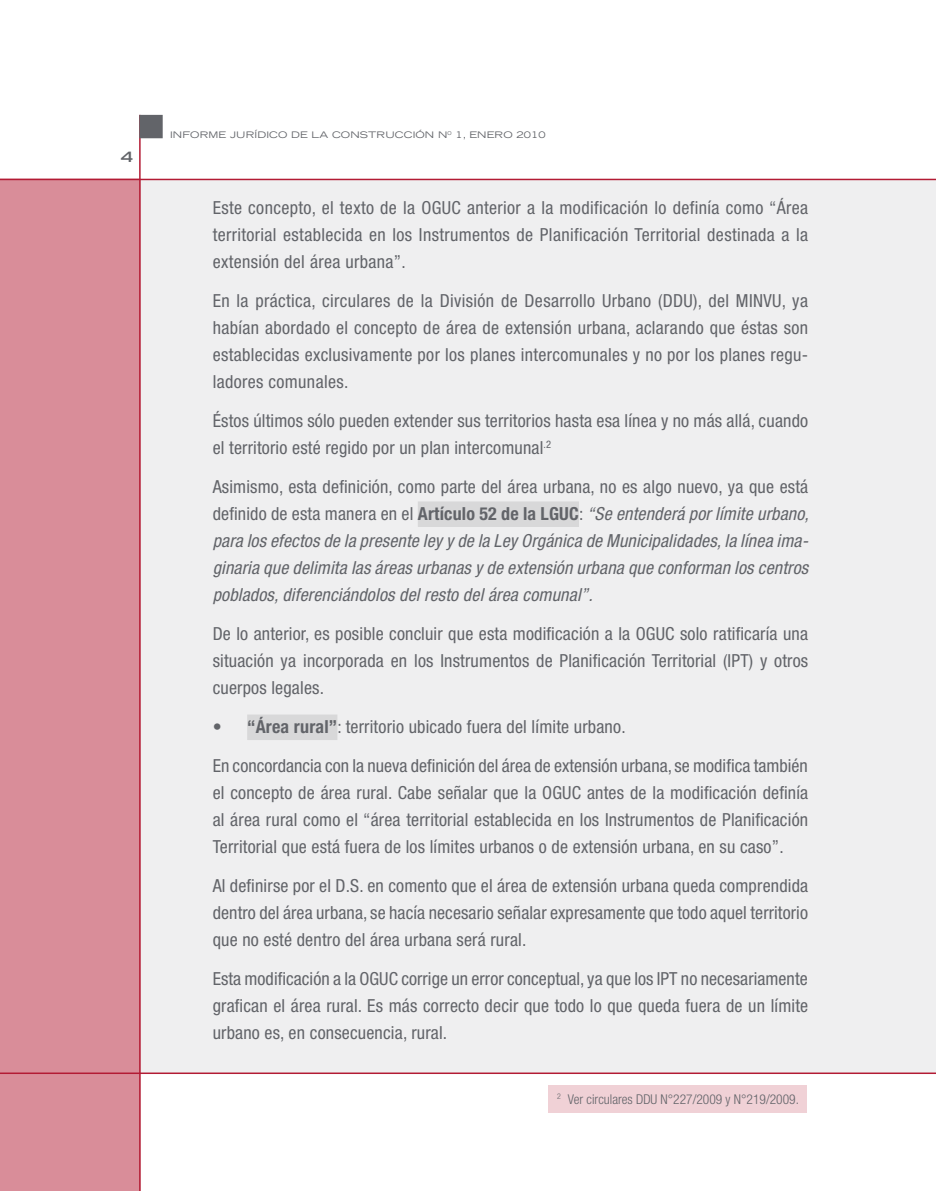
<style>
.page{position:relative;width:936px;height:1191px;background:#fff}
.page>*{position:absolute;margin:0;border:0;box-sizing:border-box;transform-origin:0 0}
.t1{font:condensed 18px/27px "Helvetica Neue";letter-spacing:.01em;color:#626469;text-align:justify}
.t2{font:italic condensed 18px/27px "Helvetica Neue";letter-spacing:.01em;color:#626469;text-align:justify}
.t3{font:300 condensed 13.5px "Helvetica Neue";color:#626469}
.t4{font:expanded 9px "Trade Gothic LH";letter-spacing:.01em;color:#626469;scale:1.1 1}
.s1{font-style:normal}
.s2{font-weight:700;font-style:normal}
.s3{font-weight:700}
</style>
<div class="page">
<div style="left:6px;top:180px;width:929px;height:892px;background:#efeff0"></div>
<div style="left:0;top:180px;width:139px;height:1011px;background:#d98d99"></div>
<hr style="left:139px;top:115px;width:2px;height:1076px;background:#b31b34">
<hr style="left:0;top:179px;width:935px;height:1px;background:#b31b34">
<hr style="left:0;top:1072px;width:935px;height:2px;background:#b31b34">
<div style="left:140px;top:116px;width:22px;height:21px;background:#626469"></div>
<div style="left:139px;top:115px;width:24px;height:23px;border:2px solid #626469"></div>
<svg style="left:935px;top:179px;width:1px;height:895px"></svg>
<div style="left:418px;top:501px;width:161px;height:26px;background:#d8d8d9"></div>
<div style="left:247px;top:714px;width:90px;height:26px;background:#d8d8d9"></div>
<div style="left:548px;top:1084px;width:258px;height:28px;background:#f0d1d6"></div>
<p class="t4" style="left:170px;top:129px;width:28px">IN FORME</p>
<p class="t4" style="left:230px;top:129px;width:9px">JUR</p>
<p class="t4" style="left:254px;top:129px;width:18px">ÍDICO</p>
<p class="t4" style="left:291px;top:129px;width:46px">DE LA CONSTRUCCI</p>
<p class="t4" style="left:415px;top:129px;width:120px">ÓN N<sup>0</sup> 1, ENERO 2010</p>
<p class="t1" style="left:213px;top:194px;width:597px">Este concepto, el texto de la OGUC anterior a la modificación lo definía como “Área territorial establecida en los Instrumentos de Planificación Territorial destinada a la extensión del área urbana”.</p>
<p class="t1" style="left:213px;top:287px;width:597px">En la práctica, circulares de la División de Desarrollo Urbano (DDU), del MINVU, ya habían abordado el concepto de área de extensión urbana, aclarando que éstas son establecidas exclusivamente por los planes intercomunales y no por los planes regu&shy;ladores comunales.</p>
<p class="t1" style="left:213px;top:407px;width:597px">Éstos últimos sólo pueden extender sus territorios hasta esa línea y no más allá, cuando el territorio esté regido por un plan intercomunal<sup>.</sup></p>
<p class="t2" style="left:213px;top:473px;width:597px"><span class="s1">Asimismo, esta definición, como parte del área urbana, no es algo nuevo, ya que está definido de esta manera en el</span> <span class="s2">Artículo 52 de la LGUC</span><span class="s1">:</span> “Se entenderá por límite urbano, para los efectos de la presente ley y de la Ley Orgánica de Municipalidades, la línea ima&shy;ginaria que delimita las áreas urbanas y de extensión urbana que conforman los centros poblados, diferenciándolos del resto del área comunal”.</p>
<p class="t1" style="left:213px;top:620px;width:597px">De lo anterior, es posible concluir que esta modificación a la OGUC solo ratificaría una situación ya incorporada en los Instrumentos de Planificación Territorial (IPT) y otros cuerpos legales.</p>
<p class="t1" style="left:213px;top:707px;width:596px;line-height:39px">• <span class="s3">‘‘Área rural’’</span>: territorio ubicado fuera del límite urbano.<br>En concordancia con la nueva definición del área de extensión urbana, se modifica también</p>
<p class="t1" style="left:213px;top:779px;width:597px">el concepto de área rural. Cabe señalar que la OGUC antes de la modificación definía al área rural como el “área territorial establecida en los Instrumentos de Planificación Territorial que está fuera de los límites urbanos o de extensión urbana, en su caso”.</p>
<p class="t1" style="left:213px;top:872px;width:597px">Al definirse por el D.S. en comento que el área de extensión urbana queda comprendida dentro del área urbana, se hacía necesario señalar expresamente que todo aquel territorio que no esté dentro del área urbana será rural.</p>
<p class="t1" style="left:213px;top:965px;width:597px">Esta modificación a la OGUC corrige un error conceptual, ya que los IPT no necesariamente grafican el área rural. Es más correcto decir que todo lo que queda fuera de un límite urbano es, en consecuencia, rural.</p>
<p class="t3" style="left:557px;top:1091px;width:243px"><sup>2</sup> Ver circulares DDU N°227/2009 y N°219/2009.</p>
</div>
